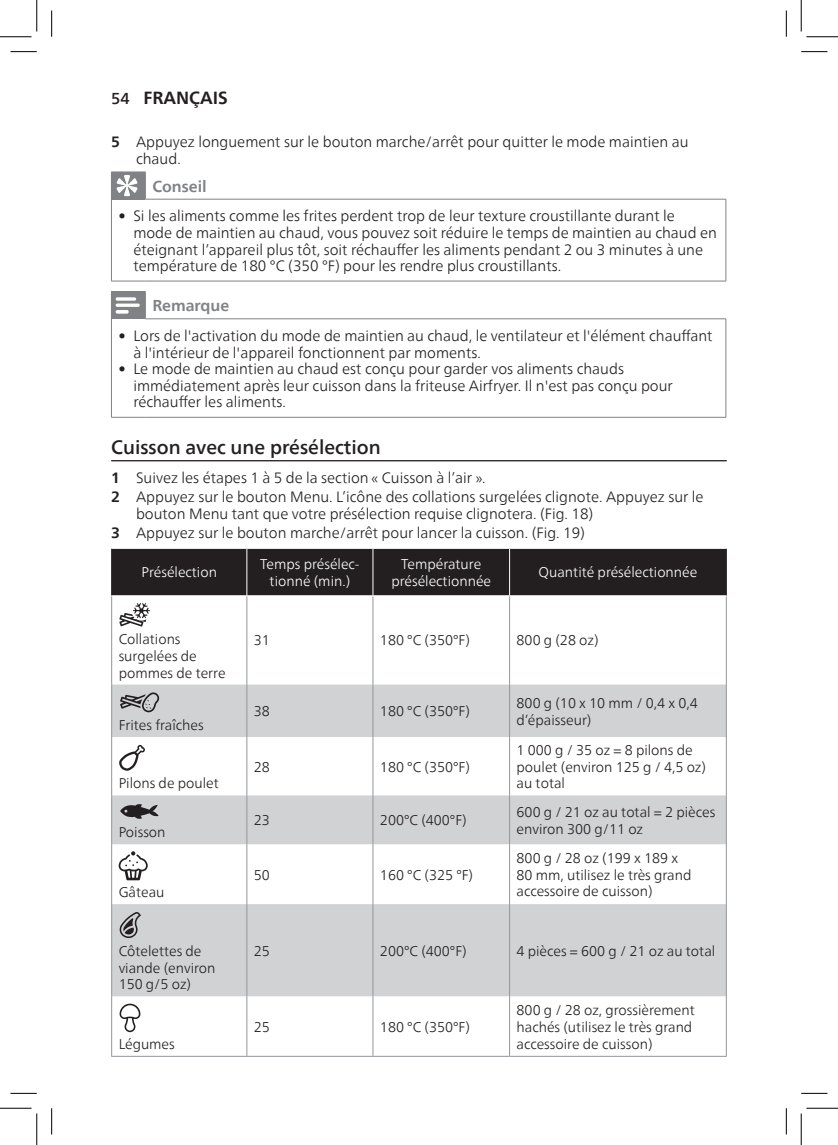
<style>
.page{position:relative;width:838px;height:1145px;background:#fff}
.page>*{position:absolute;margin:0;border:0;box-sizing:border-box;transform-origin:0 0}
.heading2{font:500 19.25px "Neue Frutiger World";color:#231f20}
.t1{font:700 17.5px "Neue Frutiger World";color:#231f20}
.cautions-caption-par{font:700 15.75px "Neue Frutiger World";color:#808285}
.t2{font:300 14.88px/16.6px "Neue Frutiger World";color:#231f20}
.dfutable{font:300 14px/16.8px "Neue Frutiger World";color:#231f20}
.dfutable_header{font:300 14px/16.8px "Neue Frutiger World";color:#fff;text-align:center}
.s1{font-weight:500;font-size:15.75px}
.s2{font-weight:700}
</style>
<div class="page">
<hr style="left:111px;top:460px;width:615px;height:1px;background:#231f20">
<div style="left:111px;top:172px;width:34px;height:27px;background:#808285"></div>
<hr style="left:725px;top:199px;width:1px;height:82px;background:#808285">
<hr style="left:111px;top:199px;width:1px;height:82px;background:#808285">
<hr style="left:111px;top:281px;width:34px;height:1px;background:#808285">
<hr style="left:145px;top:281px;width:581px;height:1px;background:#808285">
<svg style="left:145px;top:172px;width:1px;height:27px"></svg>
<hr style="left:145px;top:199px;width:581px;height:1px;background:#808285">
<svg style="left:116px;top:175px;width:21px;height:22px"></svg>
<hr style="left:725px;top:319px;width:1px;height:98px;background:#808285">
<hr style="left:111px;top:319px;width:1px;height:98px;background:#808285">
<hr style="left:111px;top:417px;width:34px;height:1px;background:#808285">
<hr style="left:145px;top:417px;width:581px;height:1px;background:#808285">
<hr style="left:111px;top:291px;width:35px;height:1px;background:#808285">
<hr style="left:145px;top:319px;width:581px;height:1px;background:#808285">
<svg style="left:111px;top:292px;width:35px;height:27px"></svg>
<div style="left:112px;top:549px;width:613px;height:46px;background:#231f20"></div>
<svg style="left:112px;top:596px;width:613px;height:460px"></svg>
<svg style="left:112px;top:685px;width:613px;height:311px;fill:#d1d2d4"></svg>
<hr style="left:372px;top:549px;width:1px;height:46px;background:#fff">
<hr style="left:509px;top:549px;width:1px;height:46px;background:#fff">
<hr style="left:111px;top:596px;width:1px;height:89px;background:#939598">
<hr style="left:246px;top:596px;width:1px;height:89px;background:#939598">
<hr style="left:372px;top:596px;width:1px;height:89px;background:#939598">
<hr style="left:509px;top:596px;width:1px;height:89px;background:#939598">
<hr style="left:725px;top:596px;width:1px;height:89px;background:#939598">
<hr style="left:111px;top:685px;width:1px;height:52px;background:#939598">
<hr style="left:246px;top:685px;width:1px;height:52px;background:#939598">
<hr style="left:372px;top:685px;width:1px;height:52px;background:#939598">
<hr style="left:509px;top:685px;width:1px;height:52px;background:#939598">
<hr style="left:725px;top:685px;width:1px;height:52px;background:#939598">
<hr style="left:111px;top:737px;width:1px;height:58px;background:#939598">
<hr style="left:246px;top:737px;width:1px;height:58px;background:#939598">
<hr style="left:372px;top:737px;width:1px;height:58px;background:#939598">
<hr style="left:509px;top:737px;width:1px;height:58px;background:#939598">
<hr style="left:725px;top:737px;width:1px;height:58px;background:#939598">
<hr style="left:111px;top:795px;width:1px;height:49px;background:#939598">
<hr style="left:246px;top:795px;width:1px;height:49px;background:#939598">
<hr style="left:372px;top:795px;width:1px;height:49px;background:#939598">
<hr style="left:509px;top:795px;width:1px;height:49px;background:#939598">
<hr style="left:725px;top:795px;width:1px;height:49px;background:#939598">
<hr style="left:111px;top:844px;width:1px;height:60px;background:#939598">
<hr style="left:246px;top:844px;width:1px;height:60px;background:#939598">
<hr style="left:372px;top:844px;width:1px;height:60px;background:#939598">
<hr style="left:509px;top:844px;width:1px;height:60px;background:#939598">
<hr style="left:725px;top:844px;width:1px;height:60px;background:#939598">
<hr style="left:111px;top:904px;width:1px;height:92px;background:#939598">
<hr style="left:246px;top:904px;width:1px;height:92px;background:#939598">
<hr style="left:372px;top:904px;width:1px;height:92px;background:#939598">
<hr style="left:509px;top:904px;width:1px;height:92px;background:#939598">
<hr style="left:725px;top:904px;width:1px;height:92px;background:#939598">
<hr style="left:111px;top:996px;width:1px;height:60px;background:#939598">
<hr style="left:246px;top:996px;width:1px;height:60px;background:#939598">
<hr style="left:372px;top:996px;width:1px;height:60px;background:#939598">
<hr style="left:509px;top:996px;width:1px;height:60px;background:#939598">
<hr style="left:725px;top:996px;width:1px;height:60px;background:#939598">
<hr style="left:246px;top:549px;width:1px;height:46px;background:#fff">
<hr style="left:111px;top:549px;width:1px;height:46px;background:#231f20">
<hr style="left:725px;top:549px;width:1px;height:46px;background:#231f20">
<hr style="left:111px;top:1056px;width:136px;height:1px;background:#939598">
<hr style="left:247px;top:1056px;width:126px;height:1px;background:#939598">
<hr style="left:373px;top:1056px;width:136px;height:1px;background:#939598">
<hr style="left:509px;top:1056px;width:217px;height:1px;background:#939598">
<svg style="left:119px;top:603px;width:31px;height:24px"></svg>
<svg style="left:120px;top:692px;width:39px;height:20px"></svg>
<svg style="left:119px;top:745px;width:26px;height:26px"></svg>
<svg style="left:120px;top:804px;width:39px;height:15px"></svg>
<svg style="left:119px;top:851px;width:29px;height:29px"></svg>
<svg style="left:119px;top:912px;width:22px;height:26px"></svg>
<svg style="left:120px;top:1004px;width:20px;height:28px"></svg>
<svg style="left:10px;top:51px;width:27px;height:1px"></svg>
<svg style="left:801px;top:51px;width:26px;height:1px"></svg>
<svg style="left:10px;top:1093px;width:27px;height:1px"></svg>
<svg style="left:801px;top:1093px;width:26px;height:1px"></svg>
<svg style="left:51px;top:10px;width:1px;height:27px"></svg>
<svg style="left:51px;top:1108px;width:1px;height:26px"></svg>
<svg style="left:786px;top:10px;width:1px;height:27px"></svg>
<svg style="left:786px;top:1108px;width:1px;height:26px"></svg>
<hr style="left:0;top:36px;width:32px;height:1px;background:#000">
<hr style="left:806px;top:36px;width:31px;height:1px;background:#000">
<hr style="left:0;top:1108px;width:32px;height:1px;background:#000">
<hr style="left:806px;top:1108px;width:31px;height:1px;background:#000">
<hr style="left:36px;top:0;width:1px;height:31px;background:#000">
<hr style="left:36px;top:1113px;width:1px;height:32px;background:#000">
<hr style="left:800px;top:0;width:1px;height:31px;background:#000">
<hr style="left:800px;top:1113px;width:1px;height:32px;background:#000">
<p class="t1" style="left:111px;top:83px;width:118px"><span class="s1">54</span> FRANÇAIS</p>
<p class="t2" style="left:136px;top:134px;width:554px;text-indent:-25px"><span class="s2">5</span> Appuyez longuement sur le bouton marche/arrêt pour quitter le mode maintien au chaud.</p>
<p class="cautions-caption-par" style="left:152px;top:172px;width:56px">Conseil</p>
<p class="t2" style="left:133px;top:208px;width:585px;text-indent:-15px">• Si les aliments comme les frites perdent trop de leur texture croustillante durant le mode de maintien au chaud, vous pouvez soit réduire le temps de maintien au chaud en éteignant l’appareil plus tôt, soit réchauffer les aliments pendant 2 ou 3 minutes à une température de 180 °C (350 °F) pour les rendre plus croustillants.</p>
<p class="cautions-caption-par" style="left:152px;top:292px;width:78px">Remarque</p>
<p class="t2" style="left:133px;top:327px;width:580px;text-indent:-15px">• Lors de l'activation du mode de maintien au chaud, le ventilateur et l'élément chauffant à l'intérieur de l'appareil fonctionnent par moments.</p>
<p class="t2" style="left:133px;top:361px;width:541px;text-indent:-15px">• Le mode de maintien au chaud est conçu pour garder vos aliments chauds immédiatement après leur cuisson dans la friteuse Airfryer. Il n'est pas conçu pour réchauffer les aliments.</p>
<p class="heading2" style="left:111px;top:431px;width:271px">Cuisson avec une présélection</p>
<p class="t2" style="left:111px;top:470px;width:376px"><span class="s2">1</span> Suivez les étapes 1 à 5 de la section « Cuisson à l’air ».</p>
<p class="t2" style="left:136px;top:489px;width:569px;text-indent:-25px"><span class="s2">2</span> Appuyez sur le bouton Menu. L’icône des collations surgelées clignote. Appuyez sur le bouton Menu tant que votre présélection requise clignotera. (Fig. 18)</p>
<p class="t2" style="left:111px;top:525px;width:475px"><span class="s2">3</span> Appuyez sur le bouton marche/arrêt pour lancer la cuisson. (Fig. 19)</p>
<p class="dfutable_header" style="left:141px;top:564px;width:77px">Présélection</p>
<p class="dfutable_header" style="left:260px;top:556px;width:101px">Temps présélec&shy;tionné (min.)</p>
<p class="dfutable_header" style="left:391px;top:556px;width:101px">Température présélectionnée</p>
<p class="dfutable_header" style="left:538px;top:564px;width:160px">Quantité présélectionnée</p>
<p class="dfutable" style="left:119px;top:631px;width:108px">Collations surgelées de pommes de terre</p>
<p class="dfutable" style="left:254px;top:632px;width:18px">31</p>
<p class="dfutable" style="left:380px;top:632px;width:91px">180 °C (350°F)</p>
<p class="dfutable" style="left:516px;top:632px;width:83px">800 g (28 oz)</p>
<p class="dfutable" style="left:119px;top:717px;width:87px">Frites fraîches</p>
<p class="dfutable" style="left:254px;top:703px;width:18px">38</p>
<p class="dfutable" style="left:380px;top:703px;width:91px">180 °C (350°F)</p>
<p class="dfutable" style="left:516px;top:695px;width:182px">800 g (10 x 10 mm / 0,4 x 0,4 d’épaisseur)</p>
<p class="dfutable" style="left:119px;top:775px;width:102px">Pilons de poulet</p>
<p class="dfutable" style="left:119px;top:824px;width:48px">Poisson</p>
<p class="dfutable" style="left:119px;top:884px;width:47px">Gâteau</p>
<p class="dfutable" style="left:254px;top:758px;width:18px">28</p>
<p class="dfutable" style="left:380px;top:758px;width:91px">180 °C (350°F)</p>
<p class="dfutable" style="left:516px;top:742px;width:191px">1 000 g / 35 oz = 8 pilons de poulet (environ 125 g / 4,5 oz) au total</p>
<p class="dfutable" style="left:254px;top:812px;width:18px">23</p>
<p class="dfutable" style="left:380px;top:812px;width:88px">200°C (400°F)</p>
<p class="dfutable" style="left:516px;top:804px;width:200px">600 g / 21 oz au total = 2 pièces environ 300 g/11 oz</p>
<p class="dfutable" style="left:254px;top:866px;width:18px">50</p>
<p class="dfutable" style="left:380px;top:866px;width:95px">160 °C (325 °F)</p>
<p class="dfutable" style="left:516px;top:850px;width:176px">800 g / 28 oz (199 x 189 x<br>80 mm, utilisez le très grand accessoire de cuisson)</p>
<p class="dfutable" style="left:119px;top:943px;width:98px">Côtelettes de viande (environ<br>150 g/5 oz)</p>
<p class="dfutable" style="left:254px;top:942px;width:18px">25</p>
<p class="dfutable" style="left:380px;top:942px;width:88px">200°C (400°F)</p>
<p class="dfutable" style="left:516px;top:942px;width:200px">4 pièces = 600 g / 21 oz au total</p>
<p class="dfutable" style="left:119px;top:1036px;width:58px">Légumes</p>
<p class="dfutable" style="left:254px;top:1019px;width:18px">25</p>
<p class="dfutable" style="left:380px;top:1019px;width:91px">180 °C (350°F)</p>
<p class="dfutable" style="left:516px;top:1002px;width:180px">800 g / 28 oz, grossièrement hachés (utilisez le très grand accessoire de cuisson)</p>
</div>
